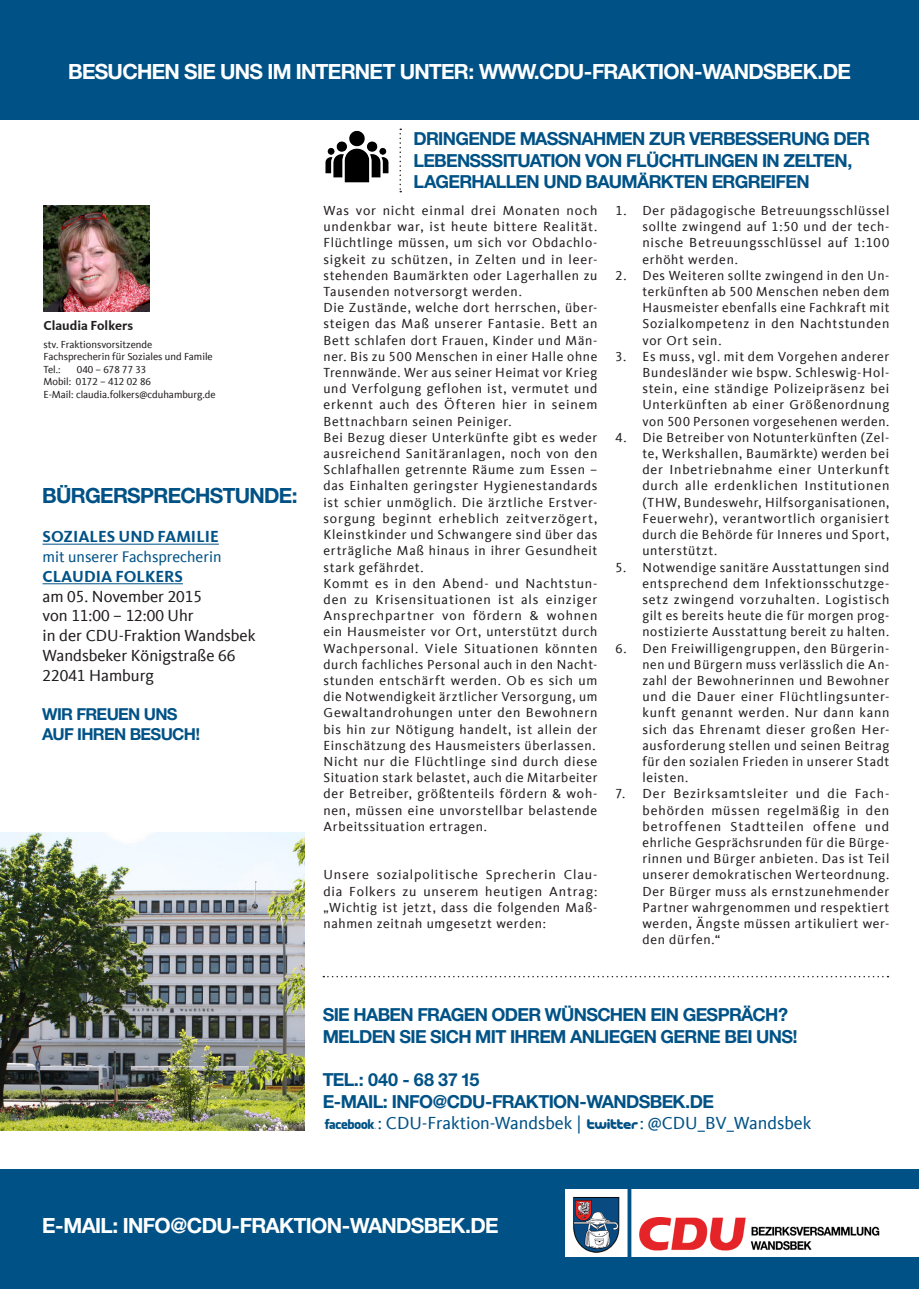
<style>
.page{position:relative;width:919px;height:1289px;background:#fff}
.page>*{position:absolute;margin:0;border:0;box-sizing:border-box;transform-origin:0 0}
.t1{font:700 21px "CDU Helvetica";color:#fff}
.t2{font:700 21px "CDU Helvetica";color:#005286}
.t3{font:700 18px/21.6px "CDU Helvetica";color:#005286}
.t4{font:18px "CDU Kievit Tab";color:#005286}
.t5{font:16.5px "CDU Kievit Tab";color:#231f20}
.t6{font:700 16.5px "CDU Kievit Tab";color:#005286}
.t7{font:700 16.5px "CDU Helvetica";color:#005286}
.t8{font:15.75px "CDU Kievit Tab";color:#005286}
.t9{font:13.5px/16.2px "CDU Kievit Tab";letter-spacing:.05em;color:#231f20;text-align:justify}
.t10{font:700 13.5px "CDU Kievit Tab";color:#231f20}
.t11{font:10.5px "CDU Kievit Tab";color:#231f20}
.s1{font-family:"Social Logos"}
</style>
<div class="page">
<svg style="left:399px;top:129px;width:2px;height:63px"></svg>
<div style="left:0;top:1169px;width:918px;height:119px;background:#005286"></div>
<div style="left:0;top:0;width:918px;height:119px;background:#005286"></div>
<img style="left:566px;top:1189px;width:340px;height:67px">
<hr style="left:43px;top:544px;width:176px;height:1px;background:#005286">
<hr style="left:43px;top:583px;width:140px;height:1px;background:#005286">
<div style="left:906px;top:1189px;width:12px;height:67px;background:#fff"></div>
<svg style="left:323px;top:975px;width:565px;height:2px"></svg>
<img style="left:325px;top:130px;width:63px;height:53px">
<img style="left:0;top:832px;width:304px;height:298px">
<img style="left:43px;top:205px;width:107px;height:106px">
<p class="t1" style="left:68px;top:58px;width:783px">BESUCHEN SIE UNS IM INTERNET UNTER: WWW.CDU-FRAKTION-WANDSBEK.DE</p>
<p class="t10" style="left:43px;top:317px;width:91px">Claudia Folkers</p>
<p class="t11" style="left:43px;top:338px;width:110px">stv. Fraktionsvorsitzende</p>
<p class="t11" style="left:43px;top:351px;width:171px">Fachsprecherin für Soziales und Famile</p>
<p class="t11" style="left:43px;top:363px;width:19px">Tel.:</p>
<p class="t11" style="left:77px;top:363px;width:71px">040 – 678 77 33</p>
<p class="t11" style="left:43px;top:376px;width:109px">Mobil: 0172 – 412 02 86</p>
<p class="t11" style="left:43px;top:388px;width:174px">E-Mail: claudia.folkers@cduhamburg.de</p>
<p class="t2" style="left:43px;top:482px;width:257px">BÜRGERSPRECHSTUNDE:</p>
<p class="t6" style="left:43px;top:527px;width:178px">SOZIALES UND FAMILIE</p>
<p class="t8" style="left:43px;top:548px;width:180px">mit unserer Fachsprecherin</p>
<p class="t6" style="left:43px;top:566px;width:142px">CLAUDIA FOLKERS</p>
<p class="t5" style="left:43px;top:586px;width:161px">am 05. November 2015</p>
<p class="t5" style="left:43px;top:606px;width:153px">von 11:00 – 12:00 Uhr</p>
<p class="t5" style="left:43px;top:626px;width:214px">in der CDU-Fraktion Wandsbek</p>
<p class="t5" style="left:43px;top:646px;width:194px">Wandsbeker Königstraße 66</p>
<p class="t5" style="left:43px;top:666px;width:113px">22041 Hamburg</p>
<p class="t7" style="left:43px;top:704px;width:136px">WIR FREUEN UNS</p>
<p class="t7" style="left:43px;top:724px;width:159px">AUF IHREN BESUCH!</p>
<p class="t3" style="left:413px;top:127px;width:457px">DRINGENDE MASSNAHMEN ZUR VERBESSERUNG DER<br>LEBENSSSITUATION VON FLÜCHTLINGEN IN ZELTEN,<br>LAGERHALLEN UND BAUMÄRKTEN ERGREIFEN</p>
<p class="t9" style="left:323px;top:202px;width:275px">Was vor nicht einmal drei Monaten noch undenkbar war, ist heute bittere Realität.<br>Flüchtlinge müssen, um sich vor Obdachlo&shy;sigkeit zu schützen, in Zelten und in leer&shy;stehenden Baumärkten oder Lagerhallen zu Tausenden notversorgt werden.</p>
<p class="t9" style="left:323px;top:300px;width:275px">Die Zustände, welche dort herrschen, über&shy;steigen das Maß unserer Fantasie. Bett an Bett schlafen dort Frauen, Kinder und Män&shy;ner. Bis zu 500 Menschen in einer Halle ohne Trennwände. Wer aus seiner Heimat vor Krieg und Verfolgung geflohen ist, vermutet und erkennt auch des Öfteren hier in seinem Bettnachbarn seinen Peiniger.</p>
<p class="t9" style="left:323px;top:429px;width:275px">Bei Bezug dieser Unterkünfte gibt es weder ausreichend Sanitäranlagen, noch von den Schlafhallen getrennte Räume zum Essen – das Einhalten geringster Hygienestandards ist schier unmöglich. Die ärztliche Erstver&shy;sorgung beginnt erheblich zeitverzögert, Kleinstkinder und Schwangere sind über das erträgliche Maß hinaus in ihrer Gesundheit stark gefährdet.</p>
<p class="t9" style="left:323px;top:575px;width:275px">Kommt es in den Abend- und Nachtstun&shy;den zu Krisensituationen ist als einziger Ansprechpartner von fördern &amp; wohnen ein Hausmeister vor Ort, unterstützt durch Wachpersonal. Viele Situationen könnten durch fachliches Personal auch in den Nacht&shy;stunden entschärft werden. Ob es sich um die Notwendigkeit ärztlicher Versorgung, um Gewaltandrohungen unter den Bewohnern bis hin zur Nötigung handelt, ist allein der Einschätzung des Hausmeisters überlassen.</p>
<p class="t9" style="left:323px;top:753px;width:275px">Nicht nur die Flüchtlinge sind durch diese Situation stark belastet, auch die Mitarbeiter der Betreiber, größtenteils fördern &amp; woh&shy;nen, müssen eine unvorstellbar belastende Arbeitssituation ertragen.</p>
<p class="t9" style="left:323px;top:867px;width:275px">Unsere sozialpolitische Sprecherin Clau&shy;dia Folkers zu unserem heutigen Antrag: „Wichtig ist jetzt, dass die folgenden Maß&shy;nahmen zeitnah umgesetzt werden:</p>
<p class="t9" style="left:642px;top:202px;width:248px;text-indent:-27px">1. Der pädagogische Betreuungsschlüssel sollte zwingend auf 1:50 und der tech&shy;nische Betreuungsschlüssel auf 1:100 erhöht werden.</p>
<p class="t9" style="left:642px;top:267px;width:248px;text-indent:-27px">2. Des Weiteren sollte zwingend in den Un&shy;terkünften ab 500 Menschen neben dem Hausmeister ebenfalls eine Fachkraft mit Sozialkompetenz in den Nachtstunden vor Ort sein.</p>
<p class="t9" style="left:642px;top:348px;width:248px;text-indent:-27px">3. Es muss, vgl. mit dem Vorgehen anderer Bundesländer wie bspw. Schleswig-Hol&shy;stein, eine ständige Polizeipräsenz bei Unterkünften ab einer Größenordnung von 500 Personen vorgesehenen werden.</p>
<p class="t9" style="left:642px;top:429px;width:248px;text-indent:-27px">4. Die Betreiber von Notunterkünften (Zel&shy;te, Werkshallen, Baumärkte) werden bei der Inbetriebnahme einer Unterkunft durch alle erdenklichen Institutionen (THW, Bundeswehr, Hilfsorganisationen, Feuerwehr), verantwortlich organisiert durch die Behörde für Inneres und Sport, unterstützt.</p>
<p class="t9" style="left:642px;top:559px;width:248px;text-indent:-27px">5. Notwendige sanitäre Ausstattungen sind entsprechend dem Infektionsschutzge&shy;setz zwingend vorzuhalten. Logistisch gilt es bereits heute die für morgen prog&shy;nostizierte Ausstattung bereit zu halten.</p>
<p class="t9" style="left:642px;top:640px;width:248px;text-indent:-27px">6. Den Freiwilligengruppen, den Bürgerin&shy;nen und Bürgern muss verlässlich die An&shy;zahl der Bewohnerinnen und Bewohner und die Dauer einer Flüchtlingsunter&shy;kunft genannt werden. Nur dann kann sich das Ehrenamt dieser großen Her&shy;ausforderung stellen und seinen Beitrag für den sozialen Frieden in unserer Stadt leisten.</p>
<p class="t9" style="left:642px;top:786px;width:248px;text-indent:-27px">7. Der Bezirksamtsleiter und die Fach&shy;behörden müssen regelmäßig in den betroffenen Stadtteilen offene und ehrliche Gesprächsrunden für die Bürge&shy;rinnen und Bürger anbieten. Das ist Teil unserer demokratischen Werteordnung.<br>Der Bürger muss als ernstzunehmender Partner wahrgenommen und respektiert werden, Ängste müssen artikuliert wer&shy;den dürfen.“</p>
<p class="t3" style="left:323px;top:1003px;width:466px">SIE HABEN FRAGEN ODER WÜNSCHEN EIN GESPRÄCH?</p>
<p class="t3" style="left:323px;top:1025px;width:476px">MELDEN SIE SICH MIT IHREM ANLIEGEN GERNE BEI UNS!</p>
<p class="t3" style="left:323px;top:1068px;width:158px">TEL.: 040 - 68 37 15</p>
<p class="t3" style="left:323px;top:1089px;width:392px">E-MAIL: INFO@CDU-FRAKTION-WANDSBEK.DE</p>
<p class="t4" style="left:323px;top:1112px;width:490px"><span class="s1">f</span>: CDU-Fraktion-Wandsbek | <span class="s1">t</span>: @CDU_BV_Wandsbek</p>
<p class="t1" style="left:43px;top:1212px;width:457px">E-MAIL: INFO@CDU-FRAKTION-WANDSBEK.DE</p>
</div>
